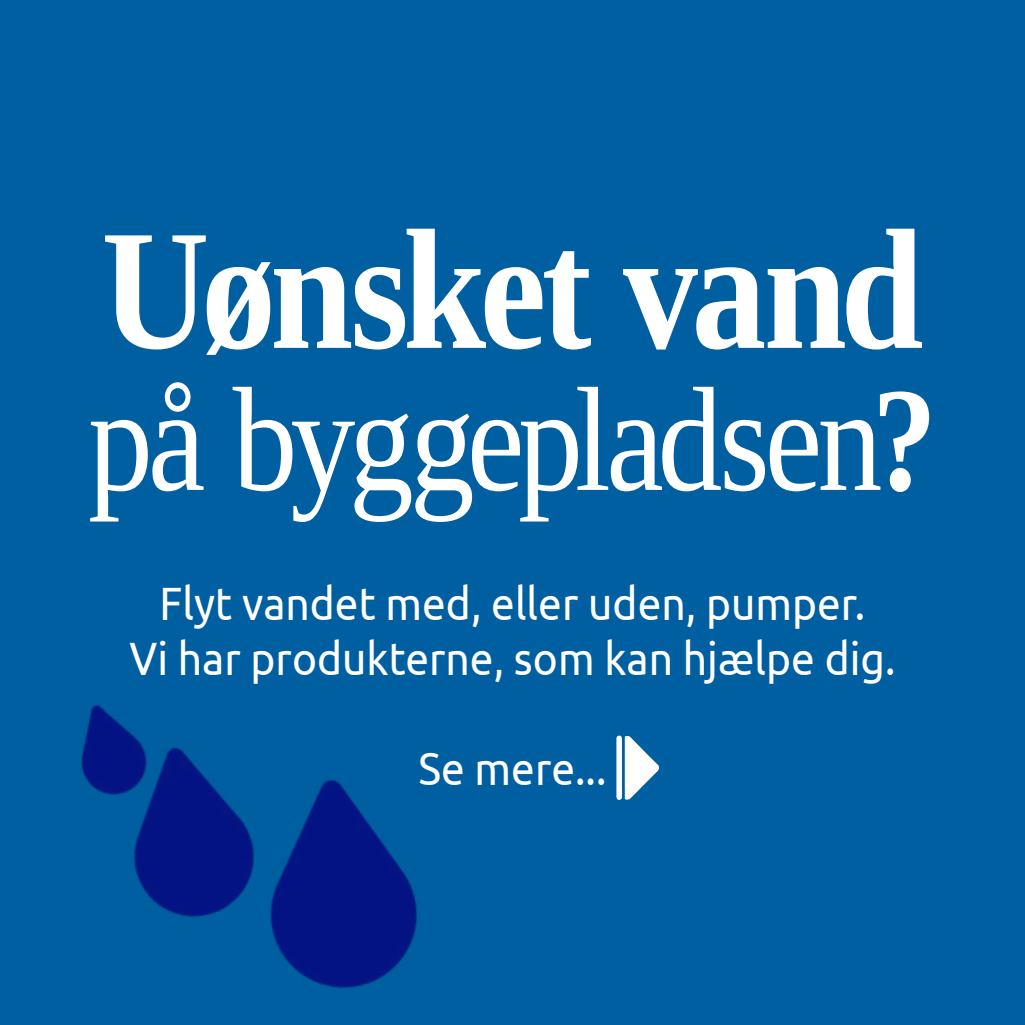
<style>
.page{position:relative;width:1025px;height:1025px;background:#005fa1}
.page>*{position:absolute;margin:0;border:0;box-sizing:border-box;transform-origin:0 0}
.t1{font:700 171.75px "Tinos";letter-spacing:-.04em;color:#fff;scale:.87 1}
.t2{font:148.62px "Tinos";letter-spacing:-.045em;color:#fff;scale:.87 1}
.t3{font:46.75px/55px "Ubuntu";color:#fff;text-align:center;scale:.91 1}
.s1{font-weight:700}
</style>
<div class="page">
<div style="left:616px;top:736px;width:6px;height:64px;background:#fff;border-radius:3px"></div>
<svg style="left:625px;top:736px;width:34px;height:64px"></svg>
<img style="left:134px;top:748px;width:67px;height:169px">
<img style="left:81px;top:704px;width:98px;height:116px">
<img style="left:201px;top:772px;width:217px;height:216px">
<h1 class="t1" style="left:101px;top:175px;width:947px">Uønsket vand</h1>
<h2 class="t2" style="left:88px;top:344px;width:977px">på byggepladsen<span class="s1">?</span></h2>
<p class="t3" style="left:129px;top:575px;width:843px">Flyt vandet med, eller uden, pumper.<br>Vi har produkterne, som kan hjælpe dig.</p>
<p class="t3" style="left:418px;top:740px;width:208px">Se mere...</p>
</div>
